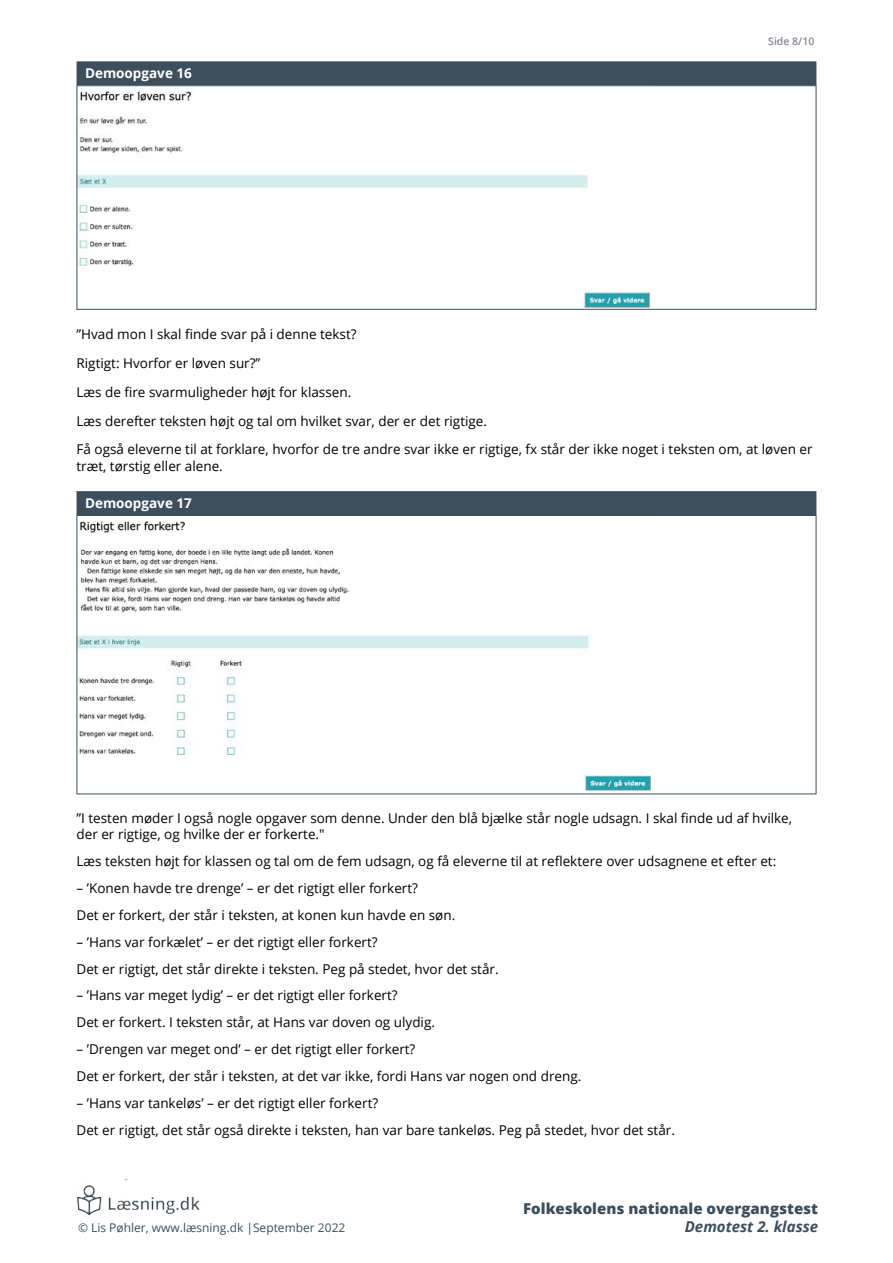
<style>
.page{position:relative;width:893px;height:1263px;background:#fff}
.page>*{position:absolute;margin:0;border:0;box-sizing:border-box;transform-origin:0 0}
.t1{font:800 15px "Open Sans";color:#3d4f5c}
.t2{font:italic 700 15px "Open Sans";color:#3d4f5c}
.brød{font:13.5px/16.2px "Open Sans";color:#000}
.underrubrik{font:700 13.5px "Open Sans";color:#fff}
.t3{font:12px "Open Sans";color:#3d4f5c}
.t4{font:600 10.5px "Open Sans";color:#838893}
</style>
<div class="page">
<img style="left:77px;top:1185px;width:123px;height:30px">
<div style="left:77px;top:61px;width:739px;height:24px;background:#3d4f5c"></div>
<div style="left:77px;top:491px;width:739px;height:24px;background:#3d4f5c"></div>
<img style="left:79px;top:91px;width:572px;height:217px">
<div style="left:77px;top:85px;width:739px;height:225px;border:1px solid #3d4f5c"></div>
<img style="left:79px;top:521px;width:573px;height:270px">
<p class="underrubrik" style="left:85px;top:64px;width:108px">Demoopgave 16</p>
<p class="t4" style="left:768px;top:34px;width:48px">Side 8/10</p>
<p class="brød" style="left:77px;top:325px;width:282px">”Hvad mon I skal finde svar på i denne tekst?</p>
<p class="brød" style="left:77px;top:354px;width:185px">Rigtigt: Hvorfor er løven sur?”</p>
<p class="brød" style="left:77px;top:383px;width:276px">Læs de fire svarmuligheder højt for klassen.</p>
<p class="brød" style="left:77px;top:412px;width:412px">Læs derefter teksten højt og tal om hvilket svar, der er det rigtige.</p>
<p class="brød" style="left:77px;top:441px;width:738px">Få også eleverne til at forklare, hvorfor de tre andre svar ikke er rigtige, fx står der ikke noget i teksten om, at løven er træt, tørstig eller alene.</p>
<p class="underrubrik" style="left:85px;top:494px;width:108px">Demoopgave 17</p>
<p class="brød" style="left:77px;top:810px;width:717px">”I testen møder I også nogle opgaver som denne. Under den blå bjælke står nogle udsagn. I skal finde ud af hvilke, der er rigtige, og hvilke der er forkerte."</p>
<p class="brød" style="left:77px;top:853px;width:701px">Læs teksten højt for klassen og tal om de fem udsagn, og få eleverne til at reflektere over udsagnene et efter et:</p>
<p class="brød" style="left:77px;top:880px;width:343px">– ’Konen havde tre drenge’ – er det rigtigt eller forkert?</p>
<p class="brød" style="left:77px;top:907px;width:380px">Det er forkert, der står i teksten, at konen kun havde en søn.</p>
<p class="brød" style="left:77px;top:933px;width:303px">– ’Hans var forkælet’ – er det rigtigt eller forkert?</p>
<p class="brød" style="left:77px;top:960px;width:424px">Det er rigtigt, det står direkte i teksten. Peg på stedet, hvor det står.</p>
<p class="brød" style="left:77px;top:987px;width:323px">– ’Hans var meget lydig’ – er det rigtigt eller forkert?</p>
<p class="brød" style="left:77px;top:1014px;width:360px">Det er forkert. I teksten står, at Hans var doven og ulydig.</p>
<p class="brød" style="left:77px;top:1041px;width:340px">– ’Drengen var meget ond’ – er det rigtigt eller forkert?</p>
<p class="brød" style="left:77px;top:1068px;width:506px">Det er forkert, der står i teksten, at det var ikke, fordi Hans var nogen ond dreng.</p>
<p class="brød" style="left:77px;top:1094px;width:303px">– ’Hans var tankeløs’ – er det rigtigt eller forkert?</p>
<p class="brød" style="left:77px;top:1121px;width:600px">Det er rigtigt, det står også direkte i teksten, han var bare tankeløs. Peg på stedet, hvor det står.</p>
<p class="t1" style="left:523px;top:1197px;width:296px">Folkeskolens nationale overgangstest</p>
<p class="t3" style="left:78px;top:1219px;width:269px">© Lis Pøhler, www.læsning.dk |September 2022</p>
<p class="t2" style="left:685px;top:1216px;width:135px">Demotest 2. klasse</p>
</div>
